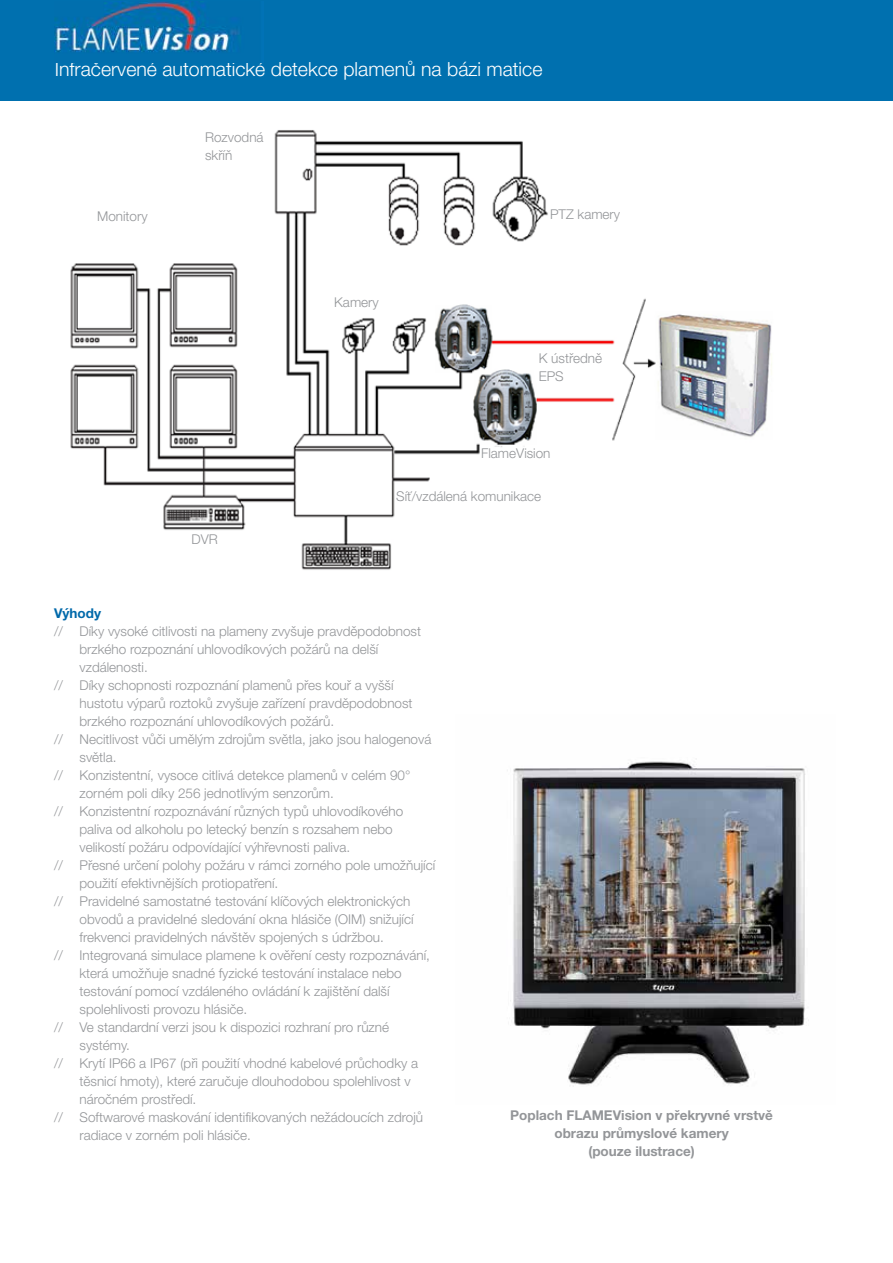
<style>
.page{position:relative;width:893px;height:1263px;background:#fff}
.page>*{position:absolute;margin:0;border:0;box-sizing:border-box;transform-origin:0 0}
.t1{font:300 19.5px "Helvetica Neue LT Pro";color:#fff}
.t2{font:300 13.5px/18px "Helvetica Neue LT Pro";color:#939598}
.t3{font:700 13.5px/18px "Helvetica Neue LT Pro";color:#939598;text-align:center}
.t4{font:700 13.5px "Helvetica Neue LT Pro";color:#0069aa}
</style>
<div class="page">
<div style="left:0;top:0;width:893px;height:100px;background:#0070af"></div>
<img style="left:70px;top:130px;width:702px;height:440px">
<img style="left:510px;top:761px;width:299px;height:324px">
<img style="left:54px;top:2px;width:186px;height:51px">
<h1 class="t1" style="left:55px;top:57px;width:489px">Infračervené automatické detekce plamenů na bázi matice</h1>
<p class="t2" style="left:97px;top:207px;width:52px">Monitory</p>
<p class="t2" style="left:205px;top:128px;width:60px">Rozvodná skříň</p>
<p class="t2" style="left:192px;top:530px;width:28px">DVR</p>
<p class="t2" style="left:550px;top:204px;width:72px">PTZ kamery</p>
<p class="t2" style="left:334px;top:293px;width:46px">Kamery</p>
<p class="t2" style="left:539px;top:349px;width:65px">K ústředně<br>EPS</p>
<p class="t2" style="left:481px;top:444px;width:71px">FlameVision</p>
<p class="t2" style="left:396px;top:487px;width:147px">Síť/vzdálená komunikace</p>
<p class="t4" style="left:54px;top:605px;width:49px">Výhody</p>
<p class="t2" style="left:54px;top:622px;width:369px">// Díky vysoké citlivosti na plameny zvyšuje pravděpodobnost</p>
<p class="t2" style="left:80px;top:640px;width:300px">brzkého rozpoznání uhlovodíkových požárů na delší</p>
<p class="t2" style="left:80px;top:658px;width:70px">vzdálenosti.</p>
<p class="t2" style="left:54px;top:676px;width:341px">// Díky schopnosti rozpoznání plamenů přes kouř a vyšší</p>
<p class="t2" style="left:80px;top:694px;width:335px">hustotu výparů roztoků zvyšuje zařízení pravděpodobnost</p>
<p class="t2" style="left:80px;top:712px;width:256px">brzkého rozpoznání uhlovodíkových požárů.</p>
<p class="t2" style="left:54px;top:730px;width:379px">// Necitlivost vůči umělým zdrojům světla, jako jsou halogenová</p>
<p class="t2" style="left:80px;top:748px;width:39px">světla.</p>
<p class="t2" style="left:54px;top:766px;width:358px">// Konzistentní, vysoce citlivá detekce plamenů v celém 90°</p>
<p class="t2" style="left:80px;top:784px;width:256px">zorném poli díky 256 jednotlivým senzorům.</p>
<p class="t2" style="left:54px;top:802px;width:351px">// Konzistentní rozpoznávání různých typů uhlovodíkového</p>
<p class="t2" style="left:80px;top:820px;width:315px">paliva od alkoholu po letecký benzín s rozsahem nebo</p>
<p class="t2" style="left:80px;top:838px;width:272px">velikostí požáru odpovídající výhřevnosti paliva.</p>
<p class="t2" style="left:54px;top:856px;width:383px">// Přesné určení polohy požáru v rámci zorného pole umožňující</p>
<p class="t2" style="left:80px;top:874px;width:200px">použití efektivnějších protiopatření.</p>
<p class="t2" style="left:54px;top:892px;width:358px">// Pravidelné samostatné testování klíčových elektronických</p>
<p class="t2" style="left:80px;top:910px;width:336px">obvodů a pravidelné sledování okna hlásiče (OIM) snižující</p>
<p class="t2" style="left:80px;top:928px;width:306px">frekvenci pravidelných návštěv spojených s údržbou.</p>
<p class="t2" style="left:54px;top:946px;width:377px">// Integrovaná simulace plamene k ověření cesty rozpoznávání,</p>
<p class="t2" style="left:80px;top:964px;width:324px">která umožňuje snadné fyzické testování instalace nebo</p>
<p class="t2" style="left:80px;top:982px;width:312px">testování pomocí vzdáleného ovládání k zajištění další</p>
<p class="t2" style="left:80px;top:999px;width:169px">spolehlivosti provozu hlásiče.</p>
<p class="t2" style="left:54px;top:1017px;width:337px">// Ve standardní verzi jsou k dispozici rozhraní pro různé</p>
<p class="t2" style="left:80px;top:1035px;width:52px">systémy.</p>
<p class="t2" style="left:54px;top:1053px;width:366px">// Krytí IP66 a IP67 (při použití vhodné kabelové průchodky a</p>
<p class="t2" style="left:80px;top:1071px;width:333px">těsnicí hmoty), které zaručuje dlouhodobou spolehlivost v</p>
<p class="t2" style="left:80px;top:1089px;width:118px">náročném prostředí.</p>
<p class="t2" style="left:54px;top:1107px;width:371px">// Softwarové maskování identifikovaných nežádoucích zdrojů</p>
<p class="t2" style="left:80px;top:1125px;width:173px">radiace v zorném poli hlásiče.</p>
<p class="t3" style="left:510px;top:1105px;width:264px">Poplach FLAMEVision v překryvné vrstvě obrazu průmyslové kamery<br>(pouze ilustrace)</p>
</div>
